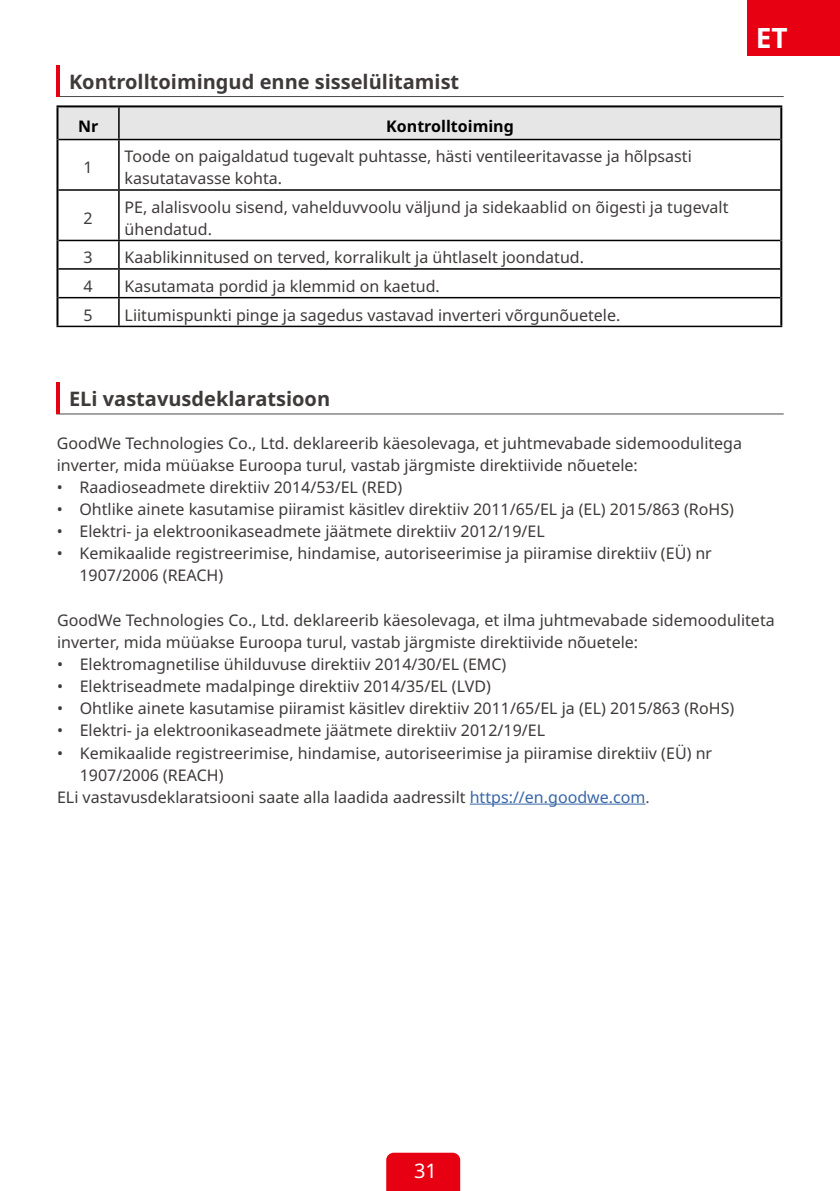
<style>
.page{position:relative;width:840px;height:1191px;background:#fff}
.page>*{position:absolute;margin:0;border:0;box-sizing:border-box;transform-origin:0 0}
.t1{font:700 28px "Noto Sans";color:#fff}
.t2{font:700 20px "Noto Sans";color:#3e3a39}
.t3{font:20px "Noto Sans";color:#fff}
.t4{font:16px/22px "Noto Sans";color:#3e3a39}
.t5{font:700 16px "Noto Sans";color:#000}
.s1{color:#3866a7}
.s2{color:#575554}
</style>
<div class="page">
<div style="left:386px;top:1152px;width:74px;height:39px;background:#e60012"></div>
<div style="left:746px;top:0;width:93px;height:55px;background:#e60012"></div>
<hr style="left:56px;top:413px;width:727px;height:1px;background:#4c4948">
<hr style="left:56px;top:383px;width:4px;height:31px;background:#e60012">
<hr style="left:56px;top:96px;width:727px;height:1px;background:#4c4948">
<hr style="left:56px;top:66px;width:4px;height:31px;background:#e60012">
<div style="left:58px;top:107px;width:721px;height:32px;background:#e6e6e6"></div>
<hr style="left:118px;top:140px;width:2px;height:49px;background:#000">
<hr style="left:58px;top:189px;width:61px;height:2px;background:#000">
<hr style="left:119px;top:189px;width:660px;height:2px;background:#000">
<hr style="left:118px;top:191px;width:2px;height:49px;background:#000">
<hr style="left:58px;top:240px;width:61px;height:1px;background:#000">
<hr style="left:119px;top:240px;width:660px;height:1px;background:#000">
<hr style="left:118px;top:241px;width:2px;height:27px;background:#000">
<hr style="left:58px;top:268px;width:61px;height:2px;background:#000">
<hr style="left:119px;top:268px;width:660px;height:2px;background:#000">
<hr style="left:118px;top:270px;width:2px;height:27px;background:#000">
<hr style="left:58px;top:297px;width:61px;height:1px;background:#000">
<hr style="left:119px;top:297px;width:660px;height:1px;background:#000">
<hr style="left:118px;top:298px;width:2px;height:28px;background:#000">
<hr style="left:56px;top:326px;width:63px;height:1px;background:#000">
<hr style="left:119px;top:326px;width:662px;height:1px;background:#000">
<hr style="left:56px;top:105px;width:63px;height:2px;background:#000">
<hr style="left:56px;top:107px;width:2px;height:32px;background:#000">
<hr style="left:119px;top:105px;width:662px;height:2px;background:#000">
<hr style="left:779px;top:107px;width:2px;height:32px;background:#000">
<hr style="left:118px;top:107px;width:2px;height:32px;background:#000">
<hr style="left:58px;top:139px;width:61px;height:1px;background:#000">
<hr style="left:119px;top:139px;width:660px;height:1px;background:#000">
<hr style="left:56px;top:139px;width:2px;height:51px;background:#000">
<hr style="left:779px;top:139px;width:2px;height:51px;background:#000">
<hr style="left:56px;top:190px;width:2px;height:50px;background:#000">
<hr style="left:779px;top:190px;width:2px;height:50px;background:#000">
<hr style="left:56px;top:240px;width:2px;height:29px;background:#000">
<hr style="left:779px;top:240px;width:2px;height:29px;background:#000">
<hr style="left:56px;top:269px;width:2px;height:29px;background:#000">
<hr style="left:779px;top:269px;width:2px;height:29px;background:#000">
<hr style="left:56px;top:298px;width:2px;height:28px;background:#000">
<hr style="left:779px;top:298px;width:2px;height:28px;background:#000">
<hr style="left:469px;top:803px;width:176px;height:1px;background:#3866a7">
<p class="t2" style="left:69px;top:68px;width:391px">Kontrolltoimingud enne sisselülitamist</p>
<p class="t5" style="left:78px;top:114px;width:22px">Nr</p>
<p class="t5" style="left:386px;top:114px;width:129px">Kontrolltoiming</p>
<p class="t4" style="left:84px;top:157px;width:11px">1</p>
<p class="t4" style="left:124px;top:146px;width:568px">Toode on paigaldatud tugevalt puhtasse, hästi ventileeritavasse ja hõlpsasti kasutatavasse kohta.</p>
<p class="t4" style="left:84px;top:207px;width:11px">2</p>
<p class="t4" style="left:124px;top:196px;width:605px">PE, alalisvoolu sisend, vahelduvvoolu väljund ja sidekaablid on õigesti ja tugevalt ühendatud.</p>
<p class="t4" style="left:84px;top:247px;width:11px">3</p>
<p class="t4" style="left:124px;top:247px;width:460px">Kaablikinnitused on terved, korralikult ja ühtlaselt joondatud.</p>
<p class="t4" style="left:84px;top:275px;width:11px">4</p>
<p class="t4" style="left:124px;top:275px;width:316px">Kasutamata pordid ja klemmid on kaetud.</p>
<p class="t4" style="left:84px;top:304px;width:11px">5</p>
<p class="t4" style="left:124px;top:304px;width:497px">Liitumispunkti pinge ja sagedus vastavad inverteri võrgunõuetele.</p>
<p class="t2" style="left:69px;top:385px;width:262px">ELi vastavusdeklaratsioon</p>
<h1 class="t1" style="left:755px;top:18px;width:33px">ET</h1>
<p class="t4" style="left:57px;top:432px;width:686px">GoodWe Technologies Co., Ltd. deklareerib käesolevaga, et juhtmevabade sidemoodulitega inverter, mida müüakse Euroopa turul, vastab järgmiste direktiivide nõuetele:</p>
<p class="t4" style="left:57px;top:476px;width:347px">• Raadioseadmete direktiiv 2014/53/EL (RED)</p>
<p class="t4" style="left:57px;top:498px;width:678px">• Ohtlike ainete kasutamise piiramist käsitlev direktiiv 2011/65/EL ja (EL) 2015/863 (RoHS)</p>
<p class="t4" style="left:57px;top:520px;width:489px">• Elektri- ja elektroonikaseadmete jäätmete direktiiv 2012/19/EL</p>
<p class="t4" style="left:79px;top:542px;width:633px;text-indent:-23px">• Kemikaalide registreerimise, hindamise, autoriseerimise ja piiramise direktiiv (EÜ) nr<br>1907/2006 (REACH)</p>
<p class="t4" style="left:57px;top:610px;width:718px">GoodWe Technologies Co., Ltd. deklareerib käesolevaga, et ilma juhtmevabade sidemooduliteta inverter, mida müüakse Euroopa turul, vastab järgmiste direktiivide nõuetele:</p>
<p class="t4" style="left:57px;top:654px;width:450px">• Elektromagnetilise ühilduvuse direktiiv 2014/30/EL (EMC)</p>
<p class="t4" style="left:57px;top:676px;width:435px">• Elektriseadmete madalpinge direktiiv 2014/35/EL (LVD)</p>
<p class="t4" style="left:57px;top:698px;width:678px">• Ohtlike ainete kasutamise piiramist käsitlev direktiiv 2011/65/EL ja (EL) 2015/863 (RoHS)</p>
<p class="t4" style="left:57px;top:720px;width:489px">• Elektri- ja elektroonikaseadmete jäätmete direktiiv 2012/19/EL</p>
<p class="t4" style="left:57px;top:742px;width:656px">• Kemikaalide registreerimise, hindamise, autoriseerimise ja piiramise direktiiv (EÜ) nr</p>
<p class="t4" style="left:80px;top:764px;width:145px">1907/2006 (REACH)</p>
<p class="t4" style="left:57px;top:786px;width:594px">ELi vastavusdeklaratsiooni saate alla laadida aadressilt <span class="s1">https://en.goodwe.com</span><span class="s2">.</span></p>
<p class="t3" style="left:414px;top:1156px;width:24px">31</p>
</div>
